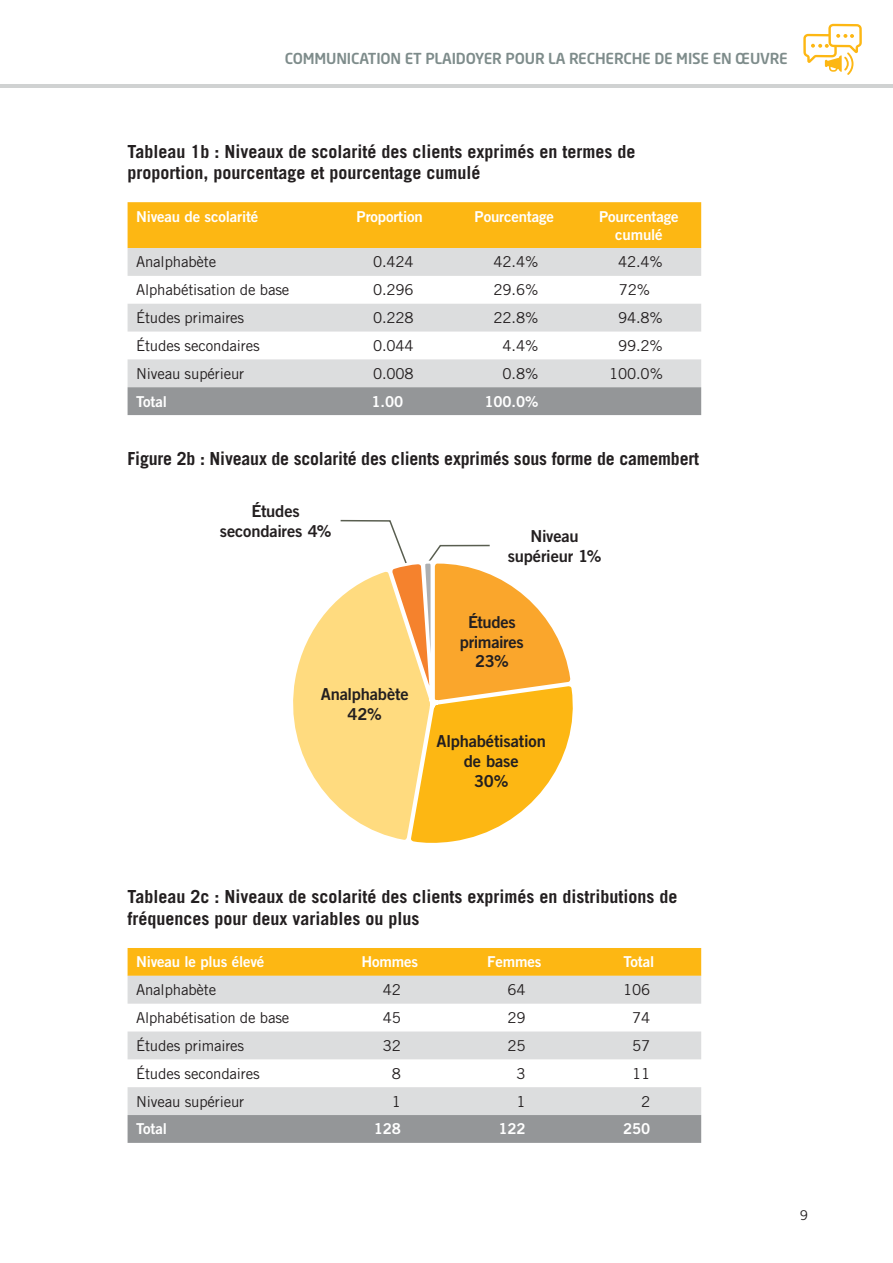
<style>
.page{position:relative;width:893px;height:1263px;background:#fff}
.page>*{position:absolute;margin:0;border:0;box-sizing:border-box;transform-origin:0 0}
.t1{font:700 18px/21.6px "Trade Gothic LT Std";color:#231f20}
.t2{font:16.5px/19.8px "Trade Gothic LT Std Bd 2";letter-spacing:-.015em;color:#231f20;text-align:center}
.t3{font:15px "Trade Gothic LT Std";letter-spacing:-.01em;color:#231f20}
.t4{font:15px/18px "Trade Gothic LT Std Bd 2";letter-spacing:-.01em;color:#fff;text-align:center}
.t5{font:500 15px "Neo Sans Std";letter-spacing:-.01em;color:#7e8c8b}
.t6{font:13.5px "Trade Gothic LT Std";color:#231f20}
</style>
<div class="page">
<div style="left:128px;top:202px;width:573px;height:46px;background:#fdb713"></div>
<svg style="left:128px;top:248px;width:573px;height:139px;fill:#dcddde"></svg>
<div style="left:128px;top:387px;width:573px;height:28px;background:#949698"></div>
<div style="left:128px;top:948px;width:573px;height:28px;background:#fdb713"></div>
<svg style="left:128px;top:976px;width:573px;height:139px;fill:#dcddde"></svg>
<div style="left:128px;top:1115px;width:573px;height:28px;background:#949698"></div>
<svg style="left:293px;top:519px;width:280px;height:324px"></svg>
<hr style="left:0;top:84px;width:131px;height:3px;background:#d0d2d2">
<hr style="left:261px;top:84px;width:131px;height:3px;background:#d0d2d2">
<hr style="left:653px;top:84px;width:131px;height:3px;background:#d0d2d2">
<hr style="left:131px;top:84px;width:130px;height:3px;background:#d0d2d2">
<hr style="left:522px;top:84px;width:131px;height:3px;background:#d0d2d2">
<hr style="left:392px;top:84px;width:130px;height:3px;background:#d0d2d2">
<hr style="left:784px;top:84px;width:109px;height:3px;background:#d0d2d2">
<svg style="left:803px;top:24px;width:59px;height:51px"></svg>
<p class="t5" style="left:285px;top:49px;width:505px">COMMUNICATION ET PLAIDOYER POUR LA RECHERCHE DE MISE EN ŒUVRE</p>
<p class="t1" style="left:128px;top:140px;width:510px">Tableau 1b : Niveaux de scolarité des clients exprimés en termes de proportion, pourcentage et pourcentage cumulé</p>
<p class="t4" style="left:136px;top:207px;width:124px">Niveau de scolarité</p>
<p class="t4" style="left:357px;top:207px;width:68px">Proportion</p>
<p class="t4" style="left:475px;top:207px;width:81px">Pourcentage</p>
<p class="t4" style="left:599px;top:207px;width:81px">Pourcentage cumulé</p>
<p class="t3" style="left:136px;top:253px;width:82px">Analphabète</p>
<p class="t3" style="left:373px;top:253px;width:42px">0.424</p>
<p class="t3" style="left:494px;top:253px;width:46px">42.4%</p>
<p class="t3" style="left:618px;top:253px;width:46px">42.4%</p>
<p class="t3" style="left:136px;top:281px;width:155px">Alphabétisation de base</p>
<p class="t3" style="left:373px;top:281px;width:42px">0.296</p>
<p class="t3" style="left:494px;top:281px;width:46px">29.6%</p>
<p class="t3" style="left:619px;top:281px;width:33px">72%</p>
<p class="t3" style="left:136px;top:309px;width:110px">Études primaires</p>
<p class="t3" style="left:373px;top:309px;width:42px">0.228</p>
<p class="t3" style="left:494px;top:309px;width:46px">22.8%</p>
<p class="t3" style="left:618px;top:309px;width:46px">94.8%</p>
<p class="t3" style="left:136px;top:336px;width:125px">Études secondaires</p>
<p class="t3" style="left:373px;top:336px;width:42px">0.044</p>
<p class="t3" style="left:503px;top:336px;width:37px">4.4%</p>
<p class="t3" style="left:618px;top:336px;width:46px">99.2%</p>
<p class="t3" style="left:136px;top:364px;width:110px">Niveau supérieur</p>
<p class="t3" style="left:373px;top:364px;width:42px">0.008</p>
<p class="t3" style="left:503px;top:364px;width:37px">0.8%</p>
<p class="t3" style="left:609px;top:364px;width:55px">100.0%</p>
<p class="t4" style="left:136px;top:392px;width:32px">Total</p>
<p class="t4" style="left:372px;top:392px;width:33px">1.00</p>
<p class="t4" style="left:485px;top:392px;width:55px">100.0%</p>
<p class="t1" style="left:128px;top:447px;width:573px">Figure 2b : Niveaux de scolarité des clients exprimés sous forme de camembert</p>
<p class="t2" style="left:220px;top:501px;width:113px">Études secondaires 4%</p>
<p class="t2" style="left:321px;top:684px;width:89px">Analphabète<br>42%</p>
<p class="t2" style="left:508px;top:526px;width:95px">Niveau supérieur 1%</p>
<p class="t2" style="left:460px;top:612px;width:65px">Études primaires<br>23%</p>
<p class="t2" style="left:437px;top:731px;width:111px">Alphabétisation de base<br>30%</p>
<p class="t1" style="left:128px;top:886px;width:552px">Tableau 2c : Niveaux de scolarité des clients exprimés en distributions de fréquences pour deux variables ou plus</p>
<p class="t4" style="left:136px;top:953px;width:130px">Niveau le plus élevé</p>
<p class="t4" style="left:361px;top:953px;width:58px">Hommes</p>
<p class="t4" style="left:487px;top:953px;width:56px">Femmes</p>
<p class="t4" style="left:623px;top:953px;width:32px">Total</p>
<p class="t3" style="left:136px;top:981px;width:82px">Analphabète</p>
<p class="t3" style="left:383px;top:981px;width:20px">42</p>
<p class="t3" style="left:507px;top:981px;width:20px">64</p>
<p class="t3" style="left:623px;top:981px;width:29px">106</p>
<p class="t3" style="left:136px;top:1008px;width:155px">Alphabétisation de base</p>
<p class="t3" style="left:383px;top:1008px;width:20px">45</p>
<p class="t3" style="left:507px;top:1008px;width:20px">29</p>
<p class="t3" style="left:632px;top:1008px;width:20px">74</p>
<p class="t3" style="left:136px;top:1036px;width:110px">Études primaires</p>
<p class="t3" style="left:383px;top:1036px;width:20px">32</p>
<p class="t3" style="left:507px;top:1036px;width:20px">25</p>
<p class="t3" style="left:632px;top:1036px;width:20px">57</p>
<p class="t3" style="left:136px;top:1064px;width:125px">Études secondaires</p>
<p class="t3" style="left:392px;top:1064px;width:11px">8</p>
<p class="t3" style="left:516px;top:1064px;width:11px">3</p>
<p class="t3" style="left:632px;top:1064px;width:20px">11</p>
<p class="t3" style="left:136px;top:1092px;width:110px">Niveau supérieur</p>
<p class="t3" style="left:392px;top:1092px;width:11px">1</p>
<p class="t3" style="left:516px;top:1092px;width:11px">1</p>
<p class="t3" style="left:641px;top:1092px;width:11px">2</p>
<p class="t4" style="left:136px;top:1120px;width:32px">Total</p>
<p class="t4" style="left:374px;top:1120px;width:29px">128</p>
<p class="t4" style="left:498px;top:1120px;width:29px">122</p>
<p class="t4" style="left:623px;top:1120px;width:29px">250</p>
<p class="t6" style="left:800px;top:1207px;width:10px">9</p>
</div>
